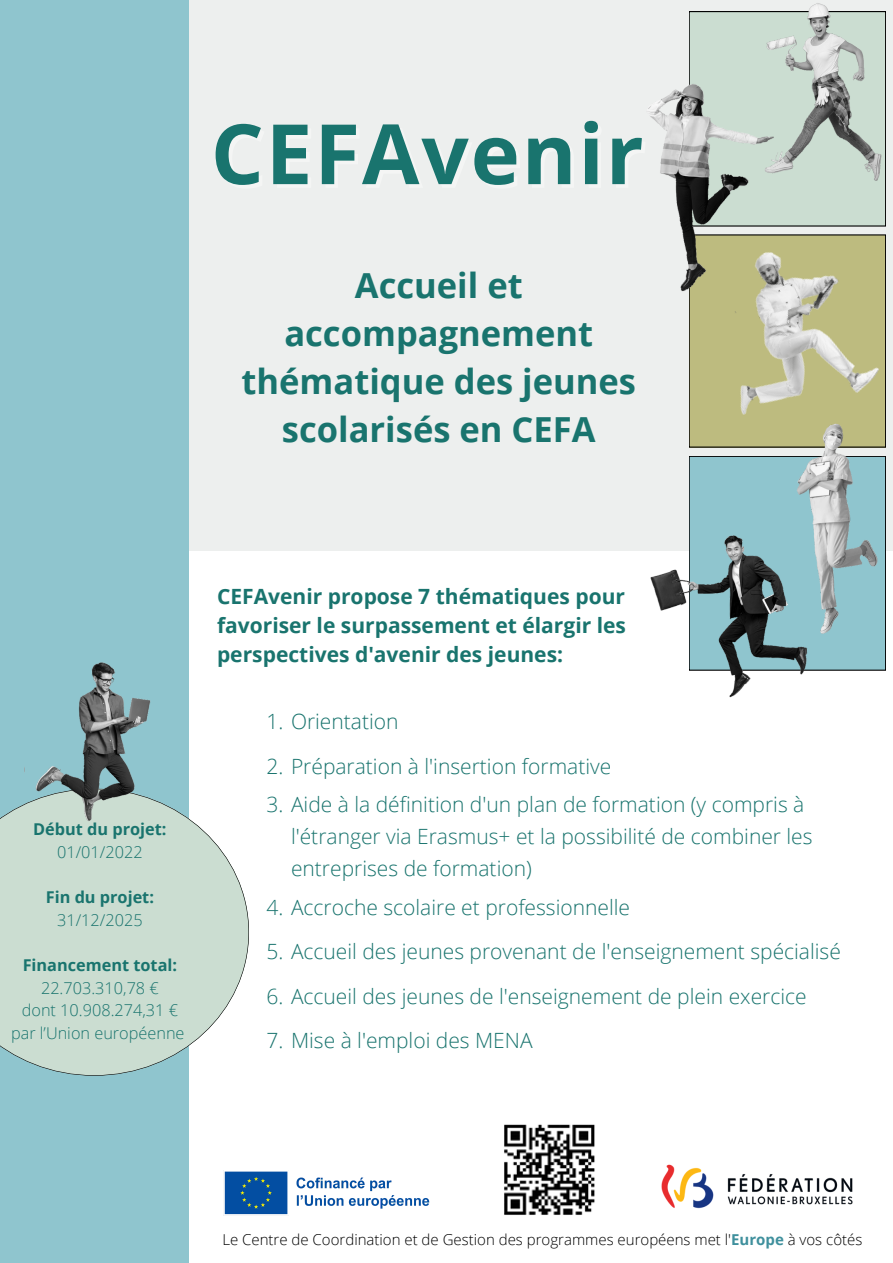
<style>
.page{position:relative;width:893px;height:1263px;background:#fff}
.page>*{position:absolute;margin:0;border:0;box-sizing:border-box;transform-origin:0 0}
.t1{font:700 83.25px "Open Sans";letter-spacing:.025em;color:#19746e}
.t2{font:700 34.5px/47.8px "Open Sans";color:#19746e;text-align:center}
.t3{font:300 21px/32.1px "Open Sans";color:#19746e}
.t4{font:700 21px/29.2px "Open Sans";color:#19746e;text-align:justify}
.t5{font:300 16.27px "Open Sans";color:#19746e}
.t6{font:700 16.27px "Open Sans";color:#19746e}
.t7{font:300 15px "Open Sans";color:#000}
.s1{font-weight:700;color:#3f909d}
</style>
<div class="page">
<div style="left:0;top:0;width:893px;height:550px;background:#edefee"></div>
<div style="left:0;top:0;width:188px;height:1263px;background:#8fc5ce"></div>
<div style="left:689px;top:12px;width:71px;height:49px;background:#cbddd1"></div>
<div style="left:689px;top:482px;width:196px;height:188px;background:#8fc5ce"></div>
<img style="left:648px;top:61px;width:112px;height:128px">
<img style="left:760px;top:3px;width:126px;height:186px">
<img style="left:792px;top:482px;width:90px;height:177px">
<svg style="left:0;top:789px;width:249px;height:287px"></svg>
<img style="left:24px;top:662px;width:130px;height:195px">
<img style="left:675px;top:189px;width:211px;height:293px">
<img style="left:647px;top:498px;width:168px;height:200px">
<img style="left:504px;top:1124px;width:91px;height:91px">
<img style="left:661px;top:1164px;width:192px;height:45px">
<img style="left:223px;top:1170px;width:207px;height:46px">
<p class="t1" style="left:211px;top:95px;width:434px">CEFAvenir</p>
<p class="t2" style="left:242px;top:261px;width:396px">Accueil et accompagnement thématique des jeunes scolarisés en CEFA</p>
<p class="t6" style="left:33px;top:817px;width:135px">Début du projet:</p>
<p class="t5" style="left:57px;top:840px;width:87px">01/01/2022</p>
<p class="t6" style="left:46px;top:885px;width:110px">Fin du projet:</p>
<p class="t5" style="left:57px;top:908px;width:87px">31/12/2025</p>
<p class="t6" style="left:23px;top:954px;width:156px">Financement total:</p>
<p class="t5" style="left:41px;top:976px;width:119px">22.703.310,78 €</p>
<p class="t5" style="left:22px;top:999px;width:158px">dont 10.908.274,31 €</p>
<p class="t5" style="left:11px;top:1022px;width:175px">par l’Union européenne</p>
<p class="t4" style="left:217px;top:581px;width:410px">CEFAvenir propose 7 thématiques pour favoriser le surpassement et élargir les perspectives d'avenir des jeunes:</p>
<p class="t3" style="left:266px;top:705px;width:134px">1. Orientation</p>
<p class="t3" style="left:266px;top:750px;width:346px">2. Préparation à l'insertion formative</p>
<p class="t3" style="left:291px;top:788px;width:523px;text-indent:-25px">3. Aide à la définition d'un plan de formation (y compris à l'étranger via Erasmus+ et la possibilité de combiner les entreprises de formation)</p>
<p class="t3" style="left:266px;top:890px;width:365px">4. Accroche scolaire et professionnelle</p>
<p class="t3" style="left:266px;top:935px;width:576px">5. Accueil des jeunes provenant de l'enseignement spécialisé</p>
<p class="t3" style="left:266px;top:979px;width:541px">6. Accueil des jeunes de l'enseignement de plein exercice</p>
<p class="t3" style="left:266px;top:1024px;width:268px">7. Mise à l'emploi des MENA</p>
<p class="t7" style="left:222px;top:1229px;width:641px">Le Centre de Coordination et de Gestion des programmes européens met l'<span class="s1">Europe</span> à vos côtés</p>
</div>
